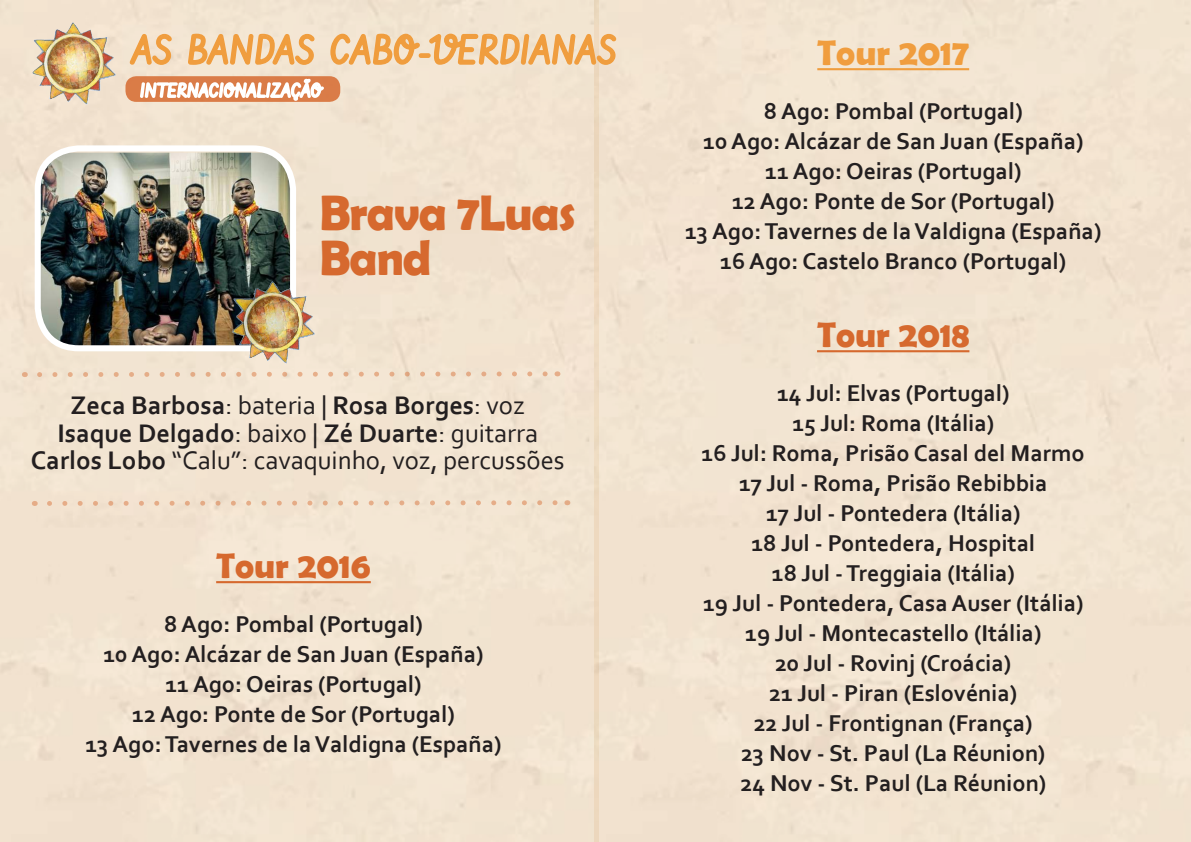
<style>
.page{position:relative;width:1191px;height:842px;background:#fff}
.page>*{position:absolute;margin:0;border:0;box-sizing:border-box;transform-origin:0 0}
.t1{font:700 50px/44px "Berlin Sans FB Demi";letter-spacing:-.02em;color:#d6692e;scale:.96 1}
.t2{font:38px "Vibur";color:#f09d3e}
.t3{font:700 36px "Berlin Sans FB Demi";color:#d6692e}
.t4{font:700 36px "Berlin Sans FB Demi";color:#f09d3e}
.t5{font:26.6px/27.6px "Corbel";color:#231f20;text-align:center}
.t6{font:700 24px/30px "Corbel";color:#231f20;text-align:center}
.s1{font-weight:700}
</style>
<div class="page">
<img style="left:23px;top:20px;width:97px;height:92px">
<img style="left:38px;top:153px;width:255px;height:195px">
<div style="left:35px;top:145px;width:261px;height:206px;border:6px solid #fff;border-radius:41px"></div>
<hr style="left:216px;top:581px;width:155px;height:2px;background:#d6692e">
<hr style="left:817px;top:68px;width:152px;height:2px;background:#f09d3e">
<hr style="left:817px;top:350px;width:152px;height:2px;background:#d6692e">
<svg style="left:129px;top:6px;width:488px;height:112px;background:#f0d7ba"></svg>
<svg style="left:44px;top:499px;width:524px;height:8px;background:#efdac4"></svg>
<svg style="left:35px;top:370px;width:523px;height:8px;background:#f0dbc6"></svg>
<img style="left:222px;top:279px;width:98px;height:92px">
<h2 class="t2" style="left:133px;top:27px;width:486px">AS BANDAS CABO-VERDIANAS</h2>
<h1 class="t1" style="left:320px;top:190px;width:268px">Brava 7Luas<br>Band</h1>
<p class="t5" style="left:31px;top:391px;width:535px"><span class="s1">Zeca Barbosa</span>: bateria | <span class="s1">Rosa Borges</span>: voz<br><span class="s1">Isaque Delgado</span>: baixo | <span class="s1">Zé Duarte</span>: guitarra<br><span class="s1">Carlos Lobo</span> “Calu”: cavaquinho, voz, percussões</p>
<h3 class="t3" style="left:216px;top:544px;width:156px">Tour 2016</h3>
<p class="t6" style="left:85px;top:608px;width:417px">8 Ago: Pombal (Portugal)<br>10 Ago: Alcázar de San Juan (España)<br>11 Ago: Oeiras (Portugal)<br>12 Ago: Ponte de Sor (Portugal)<br>13 Ago: Tavernes de la Valdigna (España)</p>
<h3 class="t4" style="left:817px;top:31px;width:153px">Tour 2017</h3>
<p class="t6" style="left:685px;top:95px;width:417px">8 Ago: Pombal (Portugal)<br>10 Ago: Alcázar de San Juan (España)<br>11 Ago: Oeiras (Portugal)<br>12 Ago: Ponte de Sor (Portugal)<br>13 Ago: Tavernes de la Valdigna (España)<br>16 Ago: Castelo Branco (Portugal)</p>
<h3 class="t3" style="left:817px;top:313px;width:154px">Tour 2018</h3>
<p class="t6" style="left:701px;top:377px;width:385px">14 Jul: Elvas (Portugal)<br>15 Jul: Roma (Itália)<br>16 Jul: Roma, Prisão Casal del Marmo<br>17 Jul - Roma, Prisão Rebibbia<br>17 Jul - Pontedera (Itália)<br>18 Jul - Pontedera, Hospital<br>18 Jul - Treggiaia (Itália)<br>19 Jul - Pontedera, Casa Auser (Itália)<br>19 Jul - Montecastello (Itália)<br>20 Jul - Rovinj (Croácia)<br>21 Jul - Piran (Eslovénia)<br>22 Jul - Frontignan (França)<br>23 Nov - St. Paul (La Réunion)<br>24 Nov - St. Paul (La Réunion)</p>
</div>
